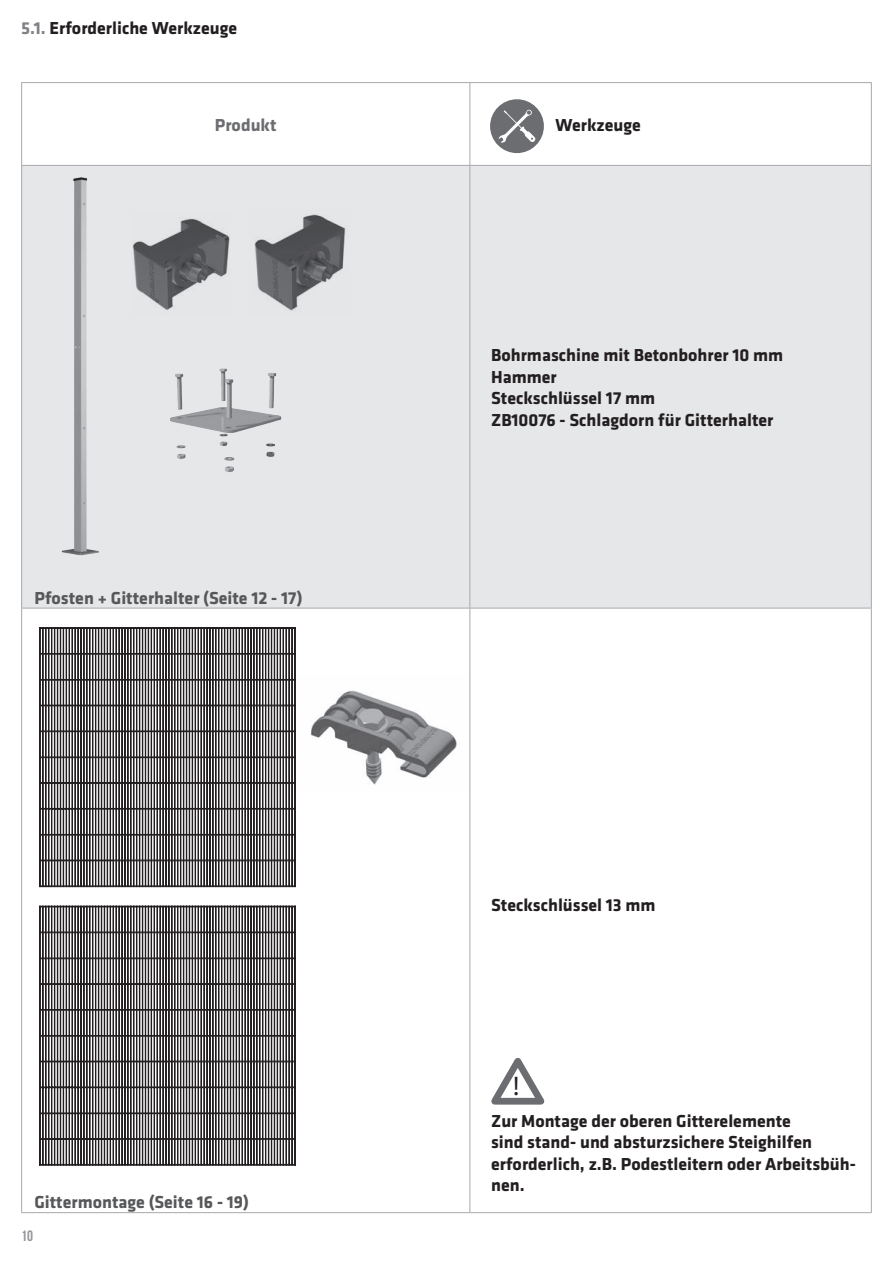
<style>
.page{position:relative;width:893px;height:1263px;background:#fff}
.page>*{position:absolute;margin:0;border:0;box-sizing:border-box;transform-origin:0 0}
.t1{font:27px "Myriad Pro";color:#231f20}
.t2{font:700 18px/21.6px "Klavika";color:#231f20}
.t3{font:700 18px "Klavika";color:#57585a}
.t4{font:700 18px "Klavika";color:#6c6d70}
.t5{font:15px "Bebas Neue";color:#939598}
.s1{color:#808285}
</style>
<div class="page">
<img style="left:311px;top:690px;width:146px;height:95px">
<div style="left:22px;top:166px;width:849px;height:442px;background:#e6e7e9"></div>
<hr style="left:21px;top:82px;width:449px;height:1px;background:#a8a9ad">
<hr style="left:21px;top:83px;width:1px;height:82px;background:#a8a9ad">
<hr style="left:470px;top:82px;width:402px;height:1px;background:#a8a9ad">
<hr style="left:469px;top:83px;width:1px;height:82px;background:#a8a9ad">
<hr style="left:871px;top:83px;width:1px;height:82px;background:#a8a9ad">
<hr style="left:21px;top:165px;width:449px;height:1px;background:#a8a9ad">
<hr style="left:21px;top:166px;width:1px;height:442px;background:#a8a9ad">
<hr style="left:470px;top:165px;width:402px;height:1px;background:#a8a9ad">
<hr style="left:469px;top:166px;width:1px;height:442px;background:#a8a9ad">
<hr style="left:871px;top:166px;width:1px;height:442px;background:#a8a9ad">
<hr style="left:21px;top:608px;width:449px;height:1px;background:#a8a9ad">
<hr style="left:470px;top:608px;width:402px;height:1px;background:#a8a9ad">
<hr style="left:21px;top:608px;width:1px;height:604px;background:#a8a9ad">
<hr style="left:469px;top:608px;width:1px;height:604px;background:#a8a9ad">
<hr style="left:871px;top:608px;width:1px;height:604px;background:#a8a9ad">
<hr style="left:21px;top:1212px;width:449px;height:1px;background:#a8a9ad">
<hr style="left:470px;top:1212px;width:402px;height:1px;background:#a8a9ad">
<div style="left:490px;top:99px;width:54px;height:54px;background:#6c6d70;border-radius:50%"></div>
<svg style="left:499px;top:109px;width:37px;height:34px"></svg>
<img style="left:47px;top:170px;width:61px;height:394px">
<img style="left:132px;top:211px;width:98px;height:105px">
<img style="left:249px;top:208px;width:101px;height:107px">
<svg style="left:39px;top:905px;width:44px;height:261px"></svg>
<svg style="left:83px;top:905px;width:213px;height:261px"></svg>
<svg style="left:39px;top:627px;width:44px;height:260px"></svg>
<svg style="left:83px;top:627px;width:213px;height:260px"></svg>
<img style="left:166px;top:363px;width:120px;height:115px">
<svg style="left:491px;top:1057px;width:54px;height:48px"></svg>
<p class="t2" style="left:21px;top:18px;width:218px"><span class="s1">5.1.</span> Erforderliche Werkzeuge</p>
<p class="t4" style="left:215px;top:115px;width:63px">Produkt</p>
<p class="t2" style="left:555px;top:114px;width:87px">Werkzeuge</p>
<p class="t3" style="left:34px;top:588px;width:270px">Pfosten + Gitterhalter (Seite 12 - 17)</p>
<p class="t3" style="left:34px;top:1192px;width:216px">Gittermontage (Seite 16 - 19)</p>
<p class="t5" style="left:21px;top:1227px;width:13px">10</p>
<p class="t2" style="left:491px;top:345px;width:294px">Bohrmaschine mit Betonbohrer 10 mm</p>
<p class="t2" style="left:491px;top:366px;width:67px">Hammer</p>
<p class="t2" style="left:491px;top:388px;width:166px">Steckschlüssel 17 mm</p>
<p class="t2" style="left:491px;top:409px;width:284px">ZB10076 - Schlagdorn für Gitterhalter</p>
<p class="t2" style="left:491px;top:894px;width:166px">Steckschlüssel 13 mm</p>
<p class="t1" style="left:513px;top:1069px;width:8px">!</p>
<p class="t2" style="left:491px;top:1110px;width:301px">Zur Montage der oberen Gitterelemente</p>
<p class="t2" style="left:491px;top:1132px;width:322px">sind stand- und absturzsichere Steighilfen</p>
<p class="t2" style="left:491px;top:1153px;width:366px">erforderlich, z.B. Podestleitern oder Arbeitsbüh&shy;nen.</p>
</div>
